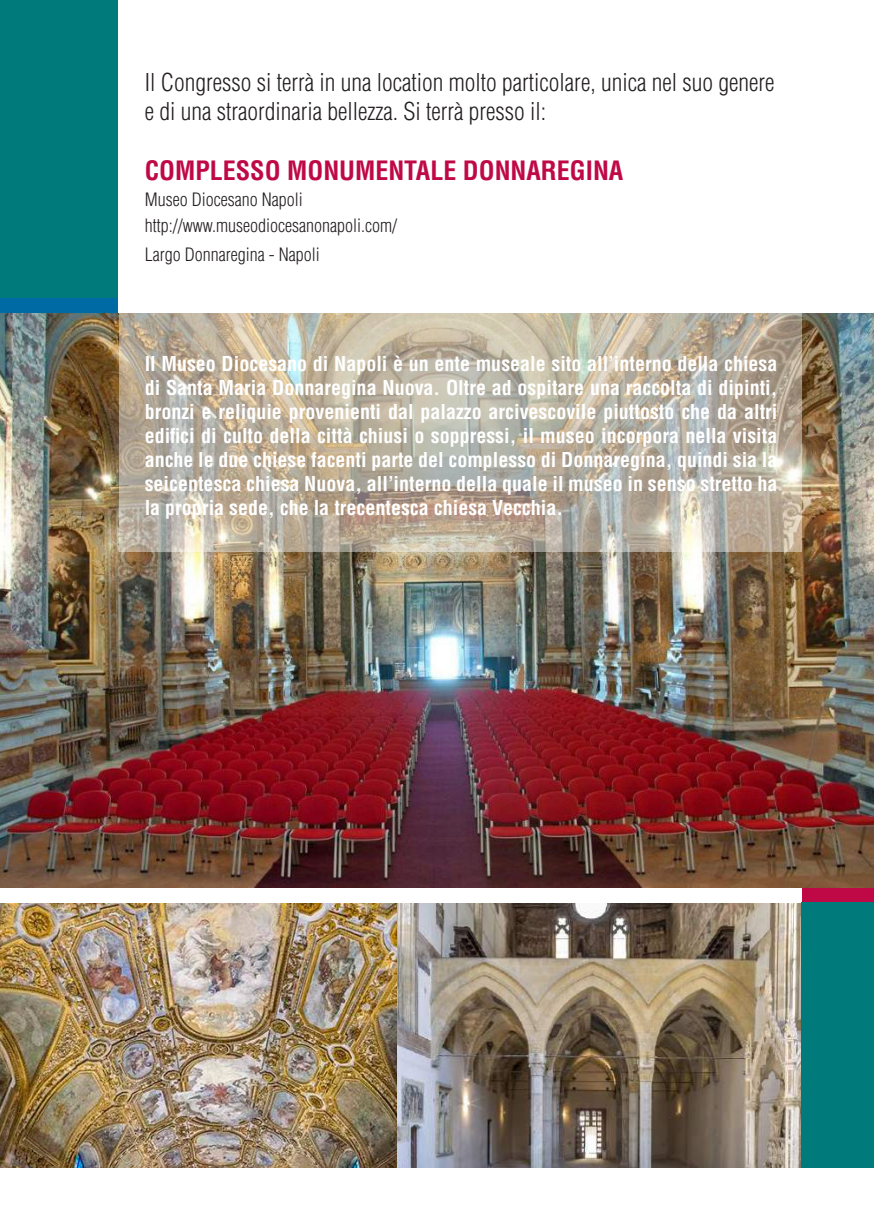
<style>
.page{position:relative;width:874px;height:1225px;background:#fff}
.page>*{position:absolute;margin:0;border:0;box-sizing:border-box;transform-origin:0 0}
.t1{font:700 condensed 26px "Helvetica";color:#bf0947}
.t2{font:300 condensed 24px/28.8px "Helvetica";color:#231f20}
.t3{font:700 condensed 20px/24px "Helvetica";color:#fff;text-align:justify}
.t4{font:300 condensed 18px/26px "Helvetica";color:#231f20}
</style>
<div class="page">
<div style="left:0;top:0;width:117px;height:299px;background:#007a7b"></div>
<div style="left:0;top:299px;width:117px;height:14px;background:#006aa4"></div>
<img style="left:0;top:313px;width:873px;height:575px">
<img style="left:0;top:903px;width:397px;height:265px">
<img style="left:397px;top:903px;width:404px;height:265px">
<svg style="left:119px;top:313px;width:682px;height:238px;background:#bab1a0"></svg>
<div style="left:801px;top:888px;width:72px;height:14px;background:#bf0947"></div>
<div style="left:801px;top:902px;width:72px;height:266px;background:#007a7b"></div>
<p class="t2" style="left:145px;top:68px;width:631px">Il Congresso si terrà in una location molto particolare, unica nel suo genere e di una straordinaria bellezza. Si terrà presso il:</p>
<h1 class="t1" style="left:145px;top:154px;width:480px">COMPLESSO MONUMENTALE DONNAREGINA</h1>
<p class="t4" style="left:145px;top:186px;width:254px">Museo Diocesano Napoli http://www.museodiocesanonapoli.com/</p>
<p class="t4" style="left:145px;top:241px;width:176px">Largo Donnaregina - Napoli</p>
<p class="t3" style="left:145px;top:352px;width:634px">Il Museo Diocesano di Napoli è un ente museale sito all’interno della chiesa di Santa Maria Donnaregina Nuova. Oltre ad ospitare una raccolta di dipinti, bronzi e reliquie provenienti dal palazzo arcivescovile piuttosto che da altri edifici di culto della città chiusi o soppressi, il museo incorpora nella visita anche le due chiese facenti parte del complesso di Donnaregina, quindi sia la seicentesca chiesa Nuova, all’interno della quale il museo in senso stretto ha la propria sede, che la trecentesca chiesa Vecchia.</p>
</div>
